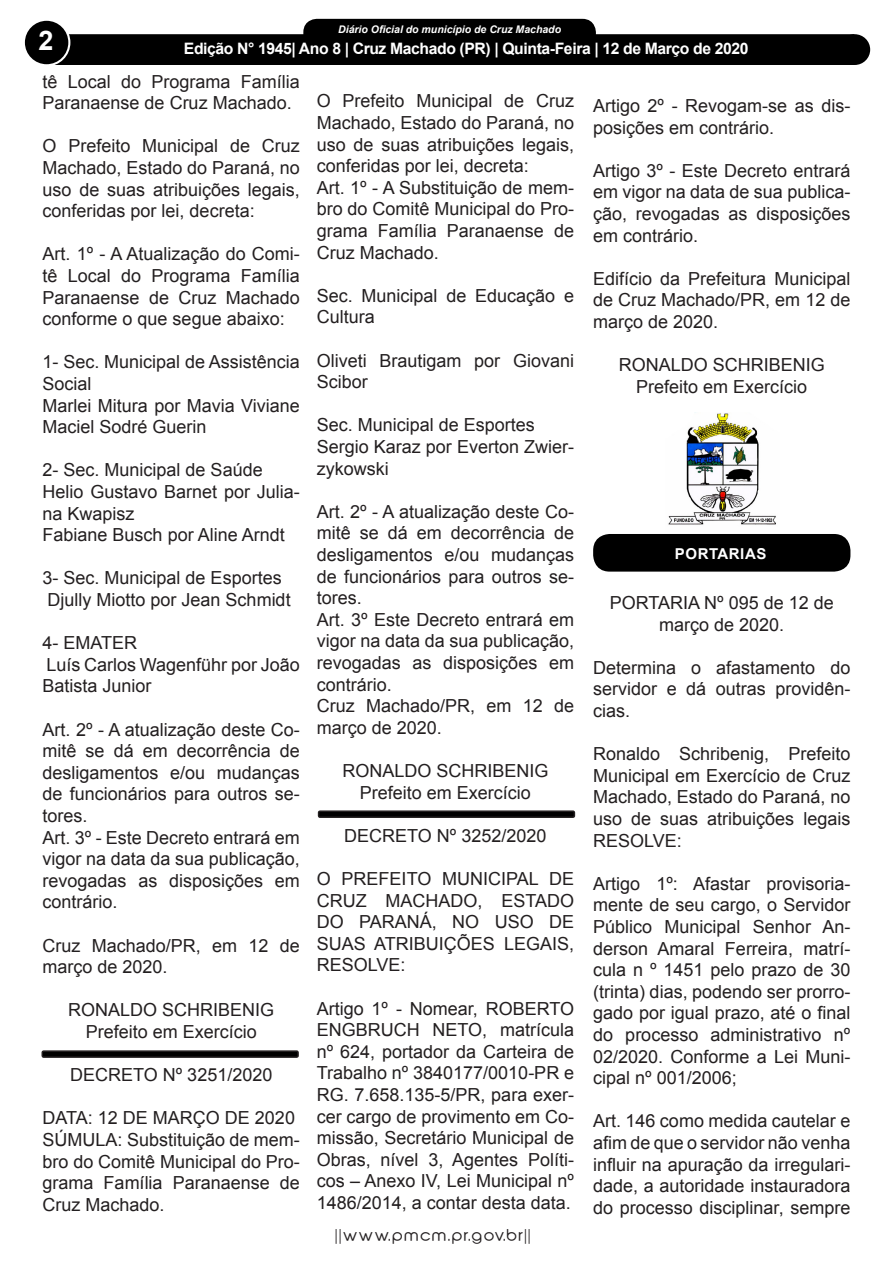
<style>
.page{position:relative;width:893px;height:1263px;background:#fff}
.page>*{position:absolute;margin:0;border:0;box-sizing:border-box;transform-origin:0 0}
.t1{font:700 27px "Arial";color:#fff}
.t2{font:18px/21.6px "Arial";color:#231f20;text-align:justify}
.t3{font:700 15.75px "Arial";letter-spacing:-.025em;color:#fff}
.t4{font:700 15px "Arial";color:#fff}
.t5{font:15px "Abeatby Kai";letter-spacing:.1em;color:#231f20;scale:1.06 1}
.t6{font:700 15px "Arial";letter-spacing:.035em;color:#fff}
.t7{font:italic 700 10.5px "Arial";color:#fff}
</style>
<div class="page">
<div style="left:305px;top:20px;width:289px;height:28px;background:#000;border-radius:12px"></div>
<div style="left:303px;top:19px;width:293px;height:31px;border:3px solid #000;border-radius:12px"></div>
<div style="left:39px;top:34px;width:815px;height:31px;background:#000;border:2px solid #000"></div>
<div style="left:24px;top:20px;width:45px;height:45px;background:#000;border-radius:50%"></div>
<div style="left:23px;top:19px;width:47px;height:47px;border:2px solid #fff;border-radius:50%"></div>
<div style="left:840px;top:35px;width:29px;height:29px;background:#000;border-radius:50%"></div>
<div style="left:839px;top:34px;width:31px;height:31px;border:2px solid #000;border-radius:50%"></div>
<div style="left:95px;top:37px;width:676px;height:26px;background:#000"></div>
<div style="left:42px;top:1051px;width:256px;height:6px;background:#000;border-radius:2px"></div>
<div style="left:42px;top:1050px;width:257px;height:8px;border:2px solid #231f20;border-radius:2px"></div>
<div style="left:319px;top:811px;width:255px;height:6px;background:#000;border-radius:2px"></div>
<div style="left:318px;top:810px;width:257px;height:8px;border:2px solid #231f20;border-radius:2px"></div>
<img style="left:668px;top:412px;width:108px;height:113px">
<div style="left:593px;top:534px;width:257px;height:38px;background:#000;border-radius:16px"></div>
<p class="t7" style="left:338px;top:22px;width:224px">Diário Oficial do município de Cruz Machado</p>
<p class="t4" style="left:205px;top:40px;width:491px">Edição 1145 - Cruz Machado (PR) - Terça-Feira - 3 de Janeiro de 2017</p>
<p class="t2" style="left:43px;top:70px;width:259px">tê Local do Programa Família<br>Paranaense de Cruz Machado.</p>
<p class="t2" style="left:43px;top:135px;width:259px">O Prefeito Municipal de Cruz Machado, Estado do Paraná, no uso de suas atribuições legais, conferidas por lei, decreta:</p>
<p class="t2" style="left:43px;top:243px;width:259px">Art. 1º - A Atualização do Comi&shy;tê Local do Programa Família Paranaense de Cruz Machado conforme o que segue abaixo:</p>
<p class="t2" style="left:43px;top:351px;width:259px">1- Sec. Municipal de Assistência<br>Social</p>
<p class="t2" style="left:43px;top:394px;width:259px">Marlei Mitura por Mavia Viviane<br>Maciel Sodré Guerin</p>
<p class="t2" style="left:43px;top:459px;width:222px">2- Sec. Municipal de Saúde</p>
<p class="t2" style="left:43px;top:481px;width:259px">Helio Gustavo Barnet por Julia&shy;na Kwapisz</p>
<p class="t2" style="left:43px;top:524px;width:244px">Fabiane Busch por Aline Arndt</p>
<p class="t2" style="left:43px;top:567px;width:241px">3- Sec. Municipal de Esportes</p>
<p class="t2" style="left:48px;top:589px;width:245px">Djully Miotto por Jean Schmidt</p>
<p class="t2" style="left:43px;top:632px;width:96px">4- EMATER</p>
<p class="t2" style="left:43px;top:653px;width:259px">Luís Carlos Wagenführ por João<br>Batista Junior</p>
<p class="t2" style="left:43px;top:718px;width:259px">Art. 2º - A atualização deste Co&shy;mitê se dá em decorrência de desligamentos e/ou mudanças de funcionários para outros se&shy;tores.</p>
<p class="t2" style="left:43px;top:826px;width:259px">Art. 3º - Este Decreto entrará em vigor na data da sua publicação, revogadas as disposições em contrário.</p>
<p class="t2" style="left:43px;top:934px;width:259px">Cruz Machado/PR, em 12 de março de 2020.</p>
<p class="t2" style="left:68px;top:999px;width:208px">RONALDO SCHRIBENIG</p>
<p class="t2" style="left:86px;top:1021px;width:173px">Prefeito em Exercício</p>
<p class="t2" style="left:70px;top:1064px;width:204px">DECRETO Nº 3251/2020</p>
<p class="t2" style="left:43px;top:1107px;width:254px">DATA: 12 DE MARÇO DE 2020</p>
<p class="t2" style="left:43px;top:1129px;width:259px">SÚMULA: Substituição de mem&shy;bro do Comitê Municipal do Pro&shy;grama Família Paranaense de Cruz Machado.</p>
<p class="t1" style="left:38px;top:21px;width:17px">2</p>
<p class="t3" style="left:184px;top:37px;width:566px">Edição N° 1945| Ano 8 | Cruz Machado (PR) | Quinta-Feira | 12 de Março de 2020</p>
<p class="t2" style="left:317px;top:90px;width:259px">O Prefeito Municipal de Cruz Machado, Estado do Paraná, no uso de suas atribuições legais, conferidas por lei, decreta:</p>
<p class="t2" style="left:317px;top:177px;width:259px">Art. 1º - A Substituição de mem&shy;bro do Comitê Municipal do Pro&shy;grama Família Paranaense de Cruz Machado.</p>
<p class="t2" style="left:317px;top:285px;width:259px">Sec. Municipal de Educação e<br>Cultura</p>
<p class="t2" style="left:317px;top:349px;width:259px">Oliveti Brautigam por Giovani<br>Scibor</p>
<p class="t2" style="left:317px;top:414px;width:220px">Sec. Municipal de Esportes</p>
<p class="t2" style="left:317px;top:436px;width:259px">Sergio Karaz por Everton Zwier&shy;zykowski</p>
<p class="t2" style="left:317px;top:501px;width:259px">Art. 2º - A atualização deste Co&shy;mitê se dá em decorrência de desligamentos e/ou mudanças de funcionários para outros se&shy;tores.</p>
<p class="t2" style="left:317px;top:609px;width:259px">Art. 3º Este Decreto entrará em vigor na data da sua publicação, revogadas as disposições em contrário.</p>
<p class="t2" style="left:317px;top:695px;width:259px">Cruz Machado/PR, em 12 de março de 2020.</p>
<p class="t2" style="left:342px;top:760px;width:208px">RONALDO SCHRIBENIG</p>
<p class="t2" style="left:360px;top:781px;width:173px">Prefeito em Exercício</p>
<p class="t2" style="left:344px;top:825px;width:204px">DECRETO Nº 3252/2020</p>
<p class="t2" style="left:317px;top:868px;width:259px">O PREFEITO MUNICIPAL DE CRUZ MACHADO, ESTADO DO PARANÁ, NO USO DE SUAS ATRIBUIÇÕES LEGAIS, RESOLVE:</p>
<p class="t2" style="left:317px;top:997px;width:259px">Artigo 1º - Nomear, ROBERTO ENGBRUCH NETO, matrícula nº 624, portador da Carteira de Trabalho nº 3840177/0010-PR e RG. 7.658.135-5/PR, para exer&shy;cer cargo de provimento em Co&shy;missão, Secretário Municipal de Obras, nível 3, Agentes Políti&shy;cos – Anexo IV, Lei Municipal nº 1486/2014, a contar desta data.</p>
<p class="t2" style="left:593px;top:95px;width:259px">Artigo 2º - Revogam-se as dis&shy;posições em contrário.</p>
<p class="t2" style="left:593px;top:160px;width:259px">Artigo 3º - Este Decreto entrará em vigor na data de sua publica&shy;ção, revogadas as disposições em contrário.</p>
<p class="t2" style="left:593px;top:268px;width:259px">Edifício da Prefeitura Municipal de Cruz Machado/PR, em 12 de março de 2020.</p>
<p class="t2" style="left:619px;top:354px;width:208px">RONALDO SCHRIBENIG</p>
<p class="t2" style="left:636px;top:376px;width:173px">Prefeito em Exercício</p>
<p class="t6" style="left:675px;top:543px;width:93px">PORTARIAS</p>
<p class="t2" style="left:610px;top:592px;width:226px;text-align:center">PORTARIA Nº 095 de 12 de março de 2020.</p>
<p class="t2" style="left:593px;top:656px;width:259px">Determina o afastamento do servidor e dá outras providên&shy;cias.</p>
<p class="t2" style="left:593px;top:743px;width:259px">Ronaldo Schribenig, Prefeito Municipal em Exercício de Cruz Machado, Estado do Paraná, no uso de suas atribuições legais RESOLVE:</p>
<p class="t2" style="left:593px;top:872px;width:259px">Artigo 1º: Afastar provisoria&shy;mente de seu cargo, o Servidor Público Municipal Senhor An&shy;derson Amaral Ferreira, matrí&shy;cula n º 1451 pelo prazo de 30 (trinta) dias, podendo ser prorro&shy;gado por igual prazo, até o final do processo administrativo nº 02/2020. Conforme a Lei Muni&shy;cipal nº 001/2006;</p>
<p class="t2" style="left:593px;top:1110px;width:259px">Art. 146 como medida cautelar e afim de que o servidor não venha influir na apuração da irregulari&shy;dade, a autoridade instauradora do processo disciplinar, sempre</p>
<p class="t5" style="left:336px;top:1229px;width:186px">||www.pmcm.pr.gov.br||</p>
</div>
